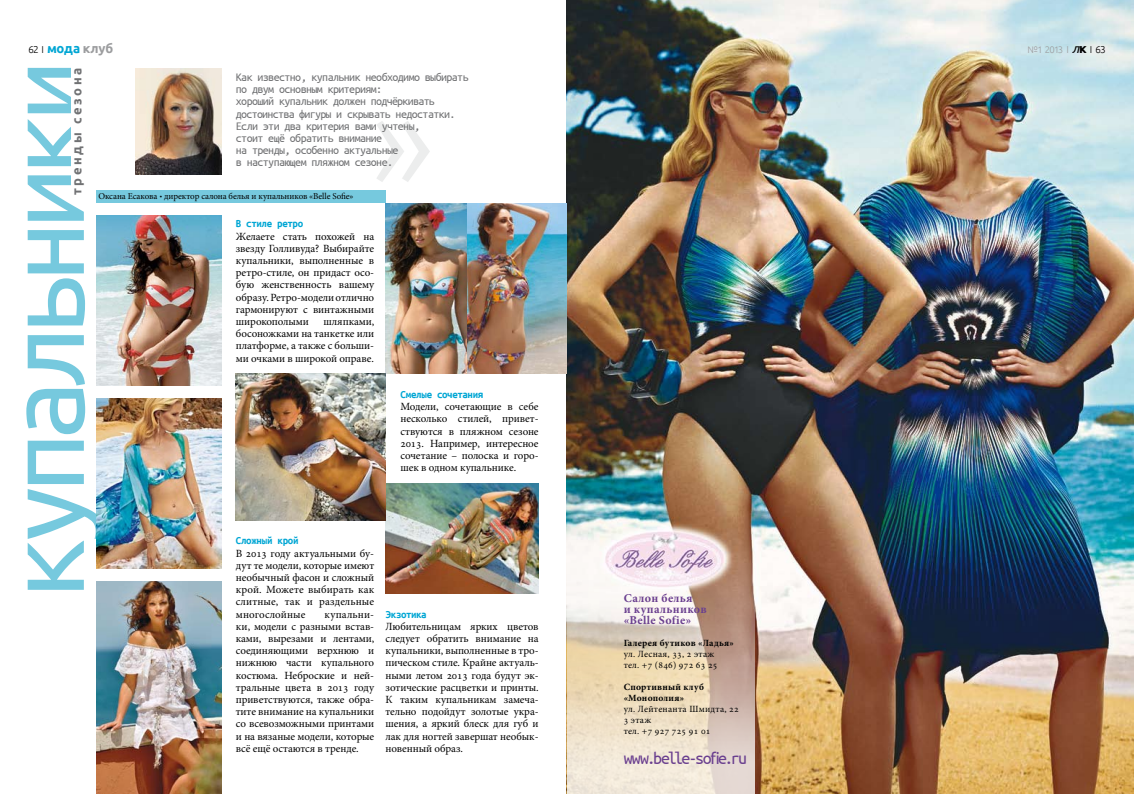
<style>
.page{position:relative;width:1134px;height:794px;background:#fff}
.page>*{position:absolute;margin:0;border:0;box-sizing:border-box;transform-origin:0 0}
.t1{font:300 145px "Ubuntu";color:#eceded}
.t2{font:121px "Ubuntu Mono";letter-spacing:-.055em;color:#76c9de}
.t3{font:18px "Ubuntu Mono";letter-spacing:-.08em;color:#6a3f8f}
.t4{font:700 13px "Ubuntu";letter-spacing:.205em;color:#707173}
.t5{font:700 13px "Ubuntu";letter-spacing:-.015em;color:#00a6d4}
.t6{font:12px/12.2px "Ubuntu Mono";letter-spacing:-.05em;color:#707173}
.t7{font:700 12px/11px "Minion Pro";letter-spacing:.025em;color:#6a3f8f}
.t8{font:11px/12.2px "Minion Pro";letter-spacing:-.01em;color:#000;text-align:justify}
.t9{font:700 11px "Ubuntu Mono";letter-spacing:-.03em;color:#00a6d4}
.t10{font:9.5px/11px "Minion Pro";letter-spacing:.025em;color:#000}
.t11{font:700 9.5px/11px "Minion Pro";letter-spacing:.025em;color:#000}
.t12{font:300 9.5px "Ubuntu";color:#9c9d9f}
.t13{font:9px "Minion Pro";letter-spacing:-.01em;color:#000}
.s1{font-weight:300;font-size:10px;color:#000}
.s2{color:#9c9d9f}
.s3{font-size:10px}
.s4{font-weight:400;font-style:italic;font-size:13px;color:#000}
.s5{font-weight:700;font-size:13px;color:#000}
.s6{font-size:10px;color:#000}
.s7{font-size:13px}
</style>
<div class="page">
<img style="left:567px;top:0;width:567px;height:794px">
<svg style="left:567px;top:513px;width:187px;height:281px"></svg>
<img style="left:136px;top:69px;width:85px;height:105px">
<div style="left:96px;top:191px;width:290px;height:12px;background:#76c9de"></div>
<img style="left:386px;top:483px;width:153px;height:110px">
<img style="left:386px;top:203px;width:181px;height:171px">
<img style="left:96px;top:581px;width:125px;height:213px">
<img style="left:96px;top:398px;width:125px;height:171px">
<img style="left:96px;top:215px;width:125px;height:171px">
<img style="left:236px;top:374px;width:150px;height:146px">
<p class="t5" style="left:28px;top:40px;width:86px"><span class="s1">62 ı</span> мода <span class="s2">клуб</span></p>
<p class="t12" style="left:1027px;top:44px;width:80px">№1 2013 <span class="s3">ı</span> <span class="s4">л</span><span class="s5">к</span> <span class="s6">ı 63</span></p>
<h2 class="t2" style="left:-17px;top:598px;width:539px;rotate:-90deg">купальники</h2>
<p class="t4" style="left:69px;top:195px;width:129px;rotate:-90deg">тренды сезона</p>
<p class="t6" style="left:236px;top:71px;width:234px">Как известно, купальник необходимо выбирать по двум основным критериям:<br>хороший купальник должен подчёркивать достоинства фигуры и скрывать недостатки.<br>Если эти два критерия вами учтены,<br>стоит ещё обратить внимание<br>на тренды, особенно актуальные<br>в наступающем пляжном сезоне.</p>
<h1 class="t1" style="left:370px;top:54px;width:67px">»</h1>
<p class="t13" style="left:98px;top:190px;width:257px">Оксана Есакова <span class="s7">·</span> директор салона белья и купальников «Belle Sofie»</p>
<p class="t9" style="left:236px;top:218px;width:69px">В стиле ретро</p>
<p class="t8" style="left:236px;top:230px;width:140px">Желаете стать похожей на звезду Голливуда? Выбирайте купальники, выполненные в ретро-стиле, он придаст осо&shy;бую женственность вашему образу. Ретро-модели отлично гармонируют с винтажными широкополыми</p>
<p class="t8" style="left:236px;top:315px;width:140px;text-indent:88px">шляпками, босоножками на танкетке или платформе, а также с больши&shy;ми очками в широкой оправе.</p>
<p class="t9" style="left:400px;top:389px;width:84px">Смелые сочетания</p>
<p class="t8" style="left:400px;top:401px;width:140px">Модели, сочетающие в себе несколько стилей, привет&shy;ствуются в пляжном сезоне 2013. Например, интересное сочетание – полоска и горо&shy;шек в одном купальнике.</p>
<p class="t9" style="left:236px;top:535px;width:64px">Сложный крой</p>
<p class="t8" style="left:236px;top:547px;width:140px">В 2013 году актуальными бу&shy;дут те модели, которые имеют необычный фасон и сложный крой. Можете выбирать как слитные, так и раздельные многослойные</p>
<p class="t7" style="left:624px;top:592px;width:85px">Салон белья<br>и купальников «Belle Sofie»</p>
<p class="t11" style="left:624px;top:637px;width:112px">Галерея бутиков «Ладья»</p>
<p class="t10" style="left:624px;top:648px;width:95px">ул. Лесная, 33, 2 этаж тел. +7 (846) 972 63 25</p>
<p class="t11" style="left:624px;top:681px;width:82px">Спортивный клуб «Монополия»</p>
<p class="t10" style="left:624px;top:703px;width:117px">ул. Лейтенанта Шмидта, 22<br>3 этаж<br>тел. +7 927 725 91 01</p>
<h3 class="t3" style="left:624px;top:749px;width:125px">www.belle-sofie.ru</h3>
<p class="t9" style="left:386px;top:608px;width:43px">Экзотика</p>
<p class="t8" style="left:386px;top:620px;width:155px">Любительницам ярких цветов следует обратить внимание на купальники, выполненные в тро&shy;пическом стиле. Крайне актуаль&shy;ными летом 2013 года будут эк&shy;зотические расцветки и принты.<br>К таким купальникам замеча&shy;тельно подойдут золотые укра&shy;шения, а яркий блеск для губ и лак для ногтей завершат необык&shy;новенный образ.</p>
<p class="t8" style="left:236px;top:608px;width:140px;text-indent:89px">купальни&shy;ки, модели с разными встав&shy;ками, вырезами и лентами, соединяющими верхнюю и нижнюю части купального костюма. Неброские и ней&shy;тральные цвета в 2013 году приветствуются, также обра&shy;тите внимание на купальники со всевозможными принтами и на вязаные модели, которые всё ещё остаются в тренде.</p>
</div>
